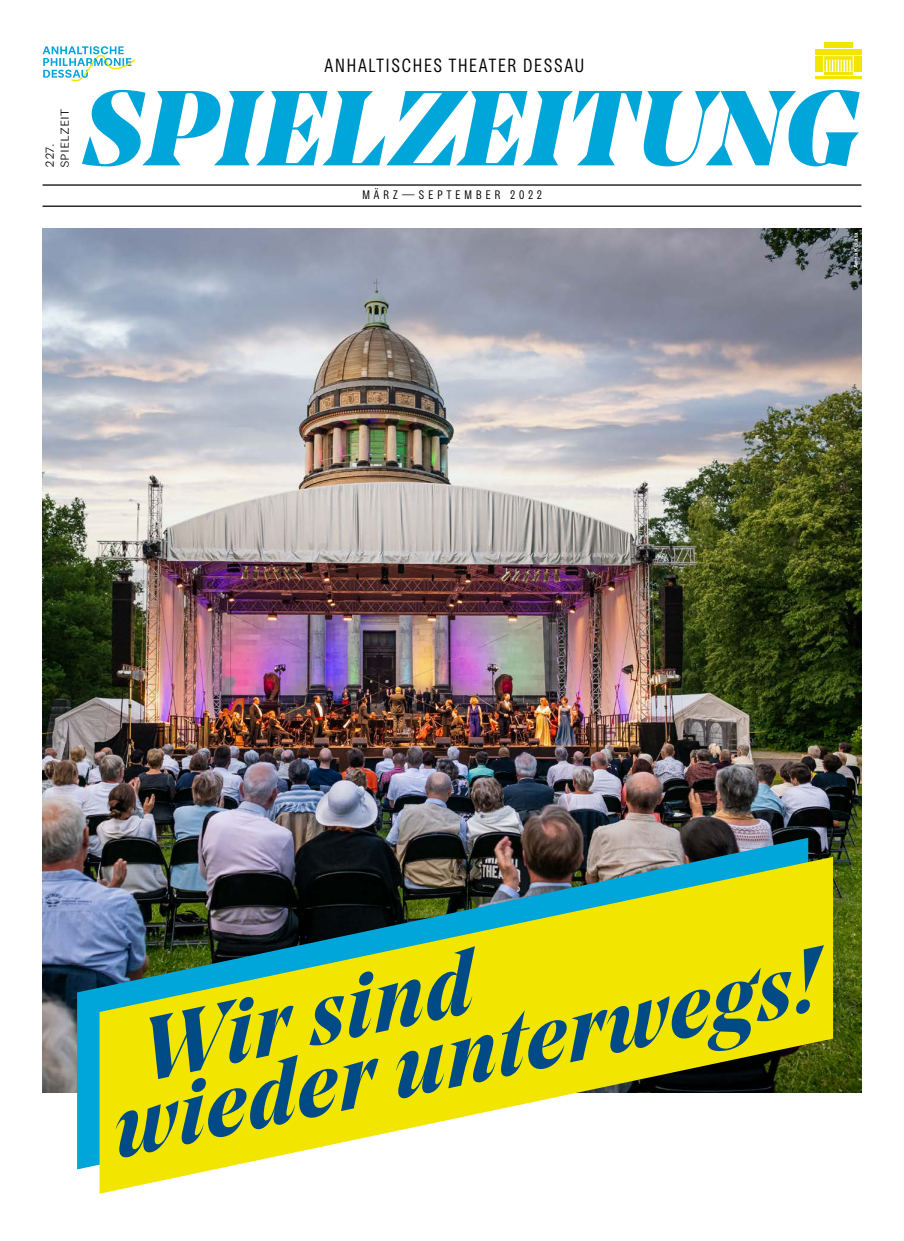
<style>
.page{position:relative;width:904px;height:1241px;background:#fff}
.page>*{position:absolute;margin:0;border:0;box-sizing:border-box;transform-origin:0 0}
.t1{font:italic 900 105.75px "Noe Display";letter-spacing:.03em;color:#00a5da}
.t2{font:italic 700 88px/69.2px "Noe Display";color:#004a85}
.t3{font:300 21.25px "Dia";letter-spacing:.05em;color:#000}
.t4{font:300 15px/15px "Josef Sans";color:#000}
.t5{font:300 13.75px "Dia";letter-spacing:.255em;color:#000}
.t6{font:700 6.25px "Dia";letter-spacing:.01em;color:#fff}
</style>
<div class="page">
<img style="left:43px;top:229px;width:818px;height:862px">
<div style="left:815px;top:50px;width:46px;height:5px;background:#f2e500"></div>
<hr style="left:824px;top:73px;width:28px;height:2px;background:#f2e500">
<hr style="left:815px;top:76px;width:46px;height:2px;background:#f2e500">
<div style="left:824px;top:43px;width:28px;height:5px;background:#f2e500"></div>
<svg style="left:824px;top:56px;width:28px;height:15px"></svg>
<div style="left:854px;top:56px;width:7px;height:15px;background:#f2e500"></div>
<div style="left:815px;top:56px;width:7px;height:15px;background:#f2e500"></div>
<img style="left:77px;top:836px;width:731px;height:333px">
<svg style="left:100px;top:855px;width:733px;height:339px;fill:#f2e500"></svg>
<hr style="left:43px;top:184px;width:818px;height:2px;background:#000">
<hr style="left:43px;top:205px;width:818px;height:2px;background:#000">
<svg style="left:43px;top:46px;width:92px;height:35px"></svg>
<p class="t4" style="left:41px;top:168px;width:61px;rotate:-90deg">227.<br>Spielzeit</p>
<p class="t3" style="left:324px;top:54px;width:262px">ANHALTISCHES THEATER DESSAU</p>
<h1 class="t1" style="left:83px;top:59px;width:776px">SPIELZEITUNG</h1>
<p class="t5" style="left:362px;top:187px;width:181px">MÄRZ—SEPTEMBER 2022</p>
<p class="t6" style="left:852px;top:274px;width:44px;rotate:-90deg">© Anna Kolata</p>
<h2 class="t2" style="left:87px;top:1025px;width:721px;text-indent:43px;rotate:-12deg">Wir sind<br>wieder unterwegs!</h2>
</div>
